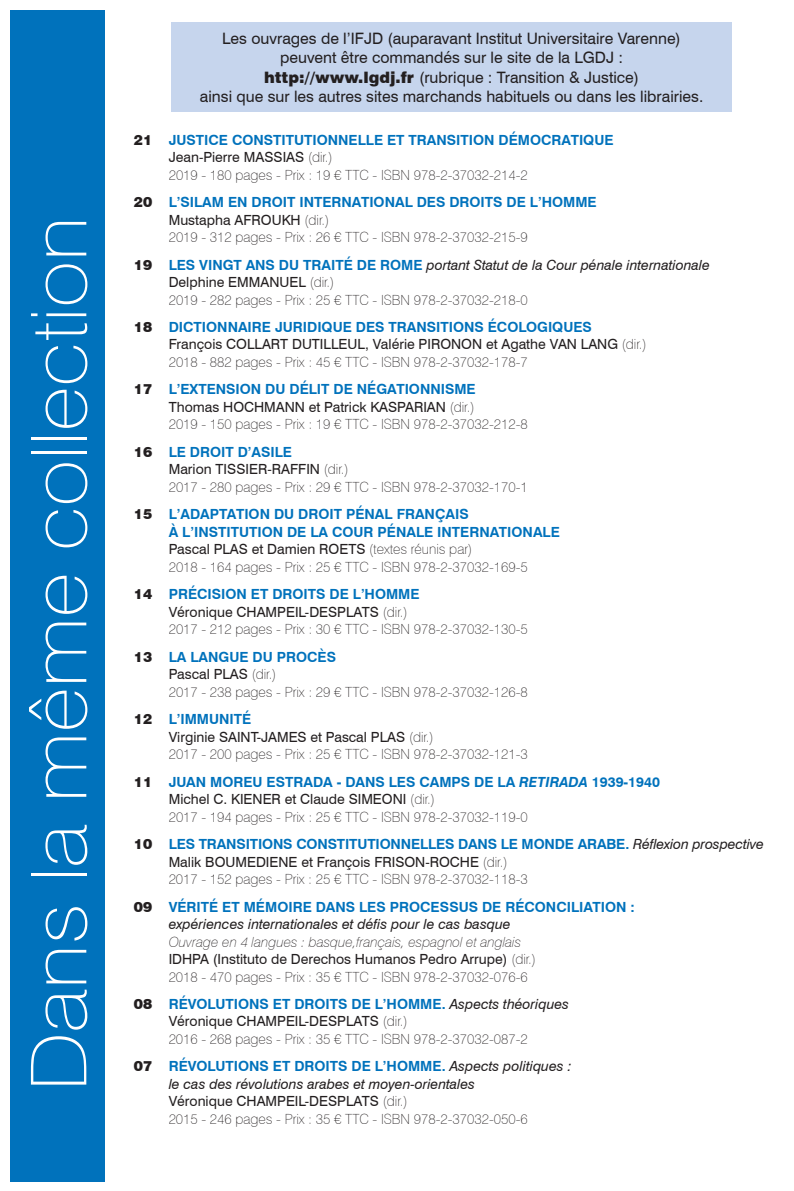
<style>
.page{position:relative;width:794px;height:1191px;background:#fff}
.page>*{position:absolute;margin:0;border:0;box-sizing:border-box;transform-origin:0 0}
.t1{font:100 77px "Swiss 721 BT";letter-spacing:-.01em;color:#fff;scale:1.13 1}
.t2{font:15.75px/19.2px "Swiss 721 BT";color:#231f20;text-align:center}
.t3{font:100 14px/17.5px "Swiss 721 BT";color:#231f20}
.t4{font:italic 14px/17.5px "Swiss 721 BT";color:#231f20}
.t5{font:700 14px/17.5px "Swiss 721 BT";color:#0072bc}
.t6{font:14px/17.5px "Swiss 721 BT";color:#231f20}
.s1{font-weight:900}
.s2{font-weight:700;color:#0072bc}
.s3{font-weight:400}
.s4{font-weight:400;font-style:italic}
.s5{font-weight:100}
.s6{font-weight:900;color:#231f20}
.s7{font-weight:400;color:#231f20}
.s8{font-weight:100;color:#231f20}
.s9{font-weight:700;font-style:italic;color:#0072bc}
.s10{font-style:italic}
.s11{font-weight:900;font-style:normal}
.s12{font-weight:700;font-style:normal;color:#0072bc}
.s13{font-style:normal}
.s14{font-weight:100;font-style:normal}
</style>
<div class="page">
<div style="left:171px;top:22px;width:561px;height:90px;background:#c6d5ed"></div>
<div style="left:10px;top:10px;width:94px;height:1171px;background:#0072bc"></div>
<p class="t1" style="left:12px;top:1091px;width:776px;rotate:-90deg">Dans la même collection</p>
<p class="t2" style="left:200px;top:29px;width:505px">Les ouvrages de l’IFJD (auparavant Institut Universitaire Varenne) peuvent être commandés sur le site de la LGDJ :<br><span class="s1">http://www.lgdj.fr</span> (rubrique : Transition &amp; Justice)<br>ainsi que sur les autres sites marchands habituels ou dans les librairies.</p>
<p class="t3" style="left:169px;top:131px;width:446px;text-indent:-35px"><span class="s1">21</span> <span class="s2">JUSTICE CONSTITUTIONNELLE ET TRANSITION DÉMOCRATIQUE<br></span><span class="s3">Jean-Pierre MASSIAS</span> (dir.)<br>2019 - 180 pages - Prix : 19 € TTC - ISBN 978-2-37032-214-2</p>
<p class="t3" style="left:169px;top:193px;width:429px;text-indent:-35px"><span class="s1">20</span> <span class="s2">L’SILAM EN DROIT INTERNATIONAL DES DROITS DE L’HOMME<br></span><span class="s3">Mustapha AFROUKH</span> (dir.)<br>2019 - 312 pages - Prix : 26 € TTC - ISBN 978-2-37032-215-9</p>
<p class="t3" style="left:169px;top:256px;width:542px;text-indent:-35px"><span class="s1">19</span> <span class="s2">LES VINGT ANS DU TRAITÉ DE ROME</span> <span class="s4">portant Statut de la Cour pénale internationale<br></span><span class="s3">Delphine EMMANUEL</span> (dir.)<br>2019 - 282 pages - Prix : 25 € TTC - ISBN 978-2-37032-218-0</p>
<p class="t6" style="left:169px;top:318px;width:479px;text-indent:-35px"><span class="s1">18</span> <span class="s2">DICTIONNAIRE JURIDIQUE DES TRANSITIONS ÉCOLOGIQUES<br></span>François COLLART DUTILLEUL, Valérie PIRONON et Agathe VAN LANG <span class="s5">(dir.)<br>2018 - 882 pages - Prix : 45 € TTC - ISBN 978-2-37032-178-7</span></p>
<p class="t3" style="left:169px;top:380px;width:361px;text-indent:-35px"><span class="s1">17</span> <span class="s2">L’EXTENSION DU DÉLIT DE NÉGATIONNISME<br></span><span class="s3">Thomas HOCHMANN et Patrick KASPARIAN</span> (dir.)<br>2019 - 150 pages - Prix : 19 € TTC - ISBN 978-2-37032-212-8</p>
<p class="t3" style="left:169px;top:443px;width:361px;text-indent:-35px"><span class="s1">16</span> <span class="s2">LE DROIT D’ASILE<br></span><span class="s3">Marion TISSIER-RAFFIN</span> (dir.)<br>2017 - 280 pages - Prix : 29 € TTC - ISBN 978-2-37032-170-1</p>
<p class="t5" style="left:169px;top:505px;width:393px;text-indent:-35px"><span class="s6">15</span> L’ADAPTATION DU DROIT PÉNAL FRANÇAIS<br>À L’INSTITUTION DE LA COUR PÉNALE INTERNATIONALE <span class="s7">Pascal PLAS et Damien ROETS</span> <span class="s8">(textes réunis par)<br>2018 - 164 pages - Prix : 25 € TTC - ISBN 978-2-37032-169-5</span></p>
<p class="t3" style="left:169px;top:585px;width:361px;text-indent:-35px"><span class="s1">14</span> <span class="s2">PRÉCISION ET DROITS DE L’HOMME<br></span><span class="s3">Véronique CHAMPEIL-DESPLATS</span> (dir.)<br>2017 - 212 pages - Prix : 30 € TTC - ISBN 978-2-37032-130-5</p>
<p class="t3" style="left:169px;top:648px;width:361px;text-indent:-35px"><span class="s1">13</span> <span class="s2">LA LANGUE DU PROCÈS<br></span><span class="s3">Pascal PLAS</span> (dir.)<br>2017 - 238 pages - Prix : 29 € TTC - ISBN 978-2-37032-126-8</p>
<p class="t3" style="left:169px;top:710px;width:361px;text-indent:-35px"><span class="s1">12</span> <span class="s2">L’IMMUNITÉ<br></span><span class="s3">Virginie SAINT-JAMES et Pascal PLAS</span> (dir.)<br>2017 - 200 pages - Prix : 25 € TTC - ISBN 978-2-37032-121-3</p>
<p class="t3" style="left:169px;top:772px;width:493px;text-indent:-35px"><span class="s1">11</span> <span class="s2">JUAN MOREU ESTRADA - DANS LES CAMPS DE LA</span> <span class="s9">RETIRADA</span> <span class="s2">1939-1940<br></span><span class="s3">Michel C. KIENER et Claude SIMEONI</span> (dir.)<br>2017 - 194 pages - Prix : 25 € TTC - ISBN 978-2-37032-119-0</p>
<p class="t3" style="left:169px;top:835px;width:596px;text-indent:-35px"><span class="s1">10</span> <span class="s2">LES TRANSITIONS CONSTITUTIONNELLES DANS LE MONDE ARABE.</span> <span class="s4">Réflexion prospective<br></span><span class="s3">Malik BOUMEDIENE et François FRISON-ROCHE</span> (dir.)<br>2017 - 152 pages - Prix : 25 € TTC - ISBN 978-2-37032-118-3</p>
<p class="t3" style="left:169px;top:897px;width:468px;text-indent:-35px"><span class="s1">09</span> <span class="s2">VÉRITÉ ET MÉMOIRE DANS LES PROCESSUS DE RÉCONCILIATION : </span><span class="s4">expériences internationales et défis pour le cas basque<br></span><span class="s10">Ouvrage en 4 langues : basque,français, espagnol et anglais<br></span><span class="s3">IDHPA (Instituto de Derechos Humanos Pedro Arrupe)</span> (dir.)<br>2018 - 470 pages - Prix : 35 € TTC - ISBN 978-2-37032-076-6</p>
<p class="t3" style="left:169px;top:995px;width:402px;text-indent:-35px"><span class="s1">08</span> <span class="s2">RÉVOLUTIONS ET DROITS DE L’HOMME.</span> <span class="s4">Aspects théoriques<br></span><span class="s3">Véronique CHAMPEIL-DESPLATS</span> (dir.)<br>2016 - 268 pages - Prix : 35 € TTC - ISBN 978-2-37032-087-2</p>
<p class="t4" style="left:169px;top:1057px;width:404px;text-indent:-35px"><span class="s11">07</span> <span class="s12">RÉVOLUTIONS ET DROITS DE L’HOMME.</span> Aspects politiques : le cas des révolutions arabes et moyen-orientales<br><span class="s13">Véronique CHAMPEIL-DESPLATS</span> <span class="s14">(dir.)<br>2015 - 246 pages - Prix : 35 € TTC - ISBN 978-2-37032-050-6</span></p>
</div>
